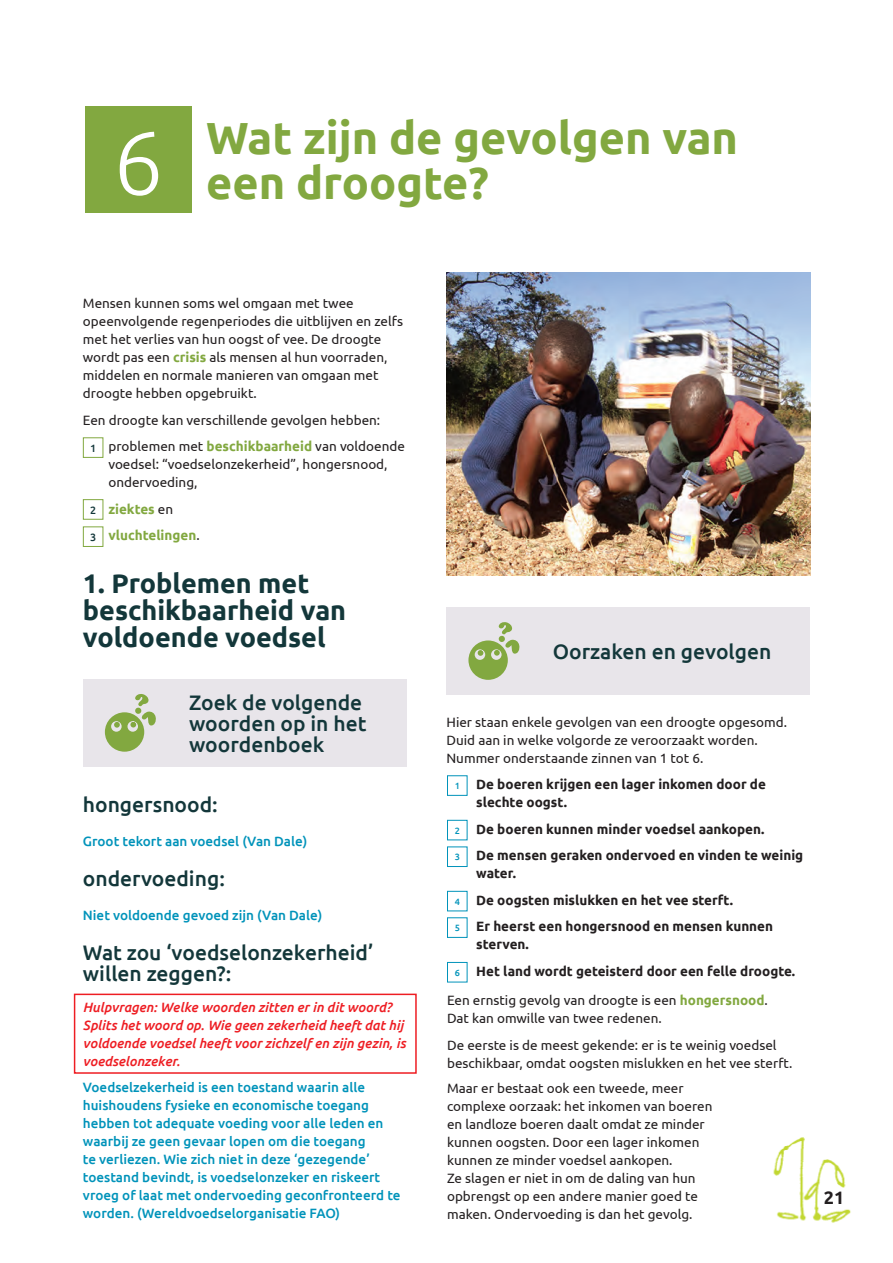
<style>
.page{position:relative;width:893px;height:1263px;background:#fff}
.page>*{position:absolute;margin:0;border:0;box-sizing:border-box;transform-origin:0 0}
.t1{font:300 90px "Ubuntu";color:#fff}
.Titel{font:700 45px/45px "Ubuntu";color:#82a840}
.Titel_2{font:700 27px/27px "Ubuntu";color:#13373a}
.Pictotekst{font:500 21px/21px "Ubuntu";color:#13373a}
.t2{font:700 18px "Ubuntu";color:#231f20}
.Body{font:13.5px/18px "Ubuntu";color:#231f20}
.Antwoordbody{font:500 13.5px/18px "Ubuntu";color:#0093ba}
.Body-2{font:700 13.5px/18px "Ubuntu";color:#231f20}
.Antwoordbody-2{font:italic 500 13.5px/18px "Ubuntu";color:#ee1d23}
.Body-3{font:700 13.5px "Ubuntu";color:#82a840}
.Pictotekst-2{font:500 10.65px "Ubuntu";color:#13373a}
.Antwoordbody-3{font:500 9.15px "Ubuntu";color:#0093ba}
.s1{font-weight:700;color:#82a840}
.s2{font-weight:400;color:#231f20}
</style>
<div class="page">
<div style="left:85px;top:106px;width:106px;height:107px;background:#82a840"></div>
<img style="left:446px;top:272px;width:364px;height:303px">
<div style="left:83px;top:437px;width:20px;height:21px;border:1px solid #82a840"></div>
<div style="left:83px;top:499px;width:20px;height:21px;border:1px solid #82a840"></div>
<div style="left:83px;top:526px;width:20px;height:21px;border:1px solid #82a840"></div>
<div style="left:83px;top:679px;width:323px;height:88px;background:#e8e5ea"></div>
<div style="left:446px;top:607px;width:364px;height:88px;background:#e8e5ea"></div>
<svg style="left:105px;top:694px;width:51px;height:58px"></svg>
<svg style="left:468px;top:622px;width:52px;height:58px"></svg>
<div style="left:447px;top:775px;width:20px;height:21px;border:1px solid #0093ba"></div>
<div style="left:447px;top:820px;width:20px;height:20px;border:1px solid #0093ba"></div>
<div style="left:447px;top:846px;width:20px;height:21px;border:1px solid #0093ba"></div>
<div style="left:447px;top:891px;width:20px;height:20px;border:1px solid #0093ba"></div>
<div style="left:447px;top:917px;width:20px;height:21px;border:1px solid #0093ba"></div>
<div style="left:447px;top:962px;width:20px;height:20px;border:1px solid #0093ba"></div>
<div style="left:74px;top:993px;width:343px;height:81px;border:2px solid #ee1d23"></div>
<img style="left:773px;top:1137px;width:78px;height:86px">
<p class="t1" style="left:113px;top:108px;width:52px">6</p>
<p class="Titel" style="left:206px;top:115px;width:533px">Wat zijn de gevolgen van een droogte?</p>
<p class="Body" style="left:83px;top:294px;width:322px">Mensen kunnen soms wel omgaan met twee opeenvolgende regenperiodes die uitblijven en zelfs met het verlies van hun oogst of vee. De droogte wordt pas een <span class="s1">crisis</span> als mensen al hun voorraden, middelen en normale manieren van omgaan met droogte hebben opgebruikt.</p>
<p class="Body" style="left:83px;top:410px;width:299px">Een droogte kan verschillende gevolgen hebben:</p>
<p class="Body" style="left:108px;top:437px;width:298px">problemen met <span class="s1">beschikbaarheid</span> van voldoende voedsel: “voedselonzekerheid”, hongersnood, ondervoeding,</p>
<p class="Body-3" style="left:108px;top:501px;width:66px">ziektes <span class="s2">en</span></p>
<p class="Body-3" style="left:108px;top:527px;width:93px">vluchtelingen<span class="s2">.</span></p>
<p class="Pictotekst-2" style="left:90px;top:441px;width:8px">1</p>
<p class="Pictotekst-2" style="left:90px;top:503px;width:8px">2</p>
<p class="Pictotekst-2" style="left:90px;top:530px;width:8px">3</p>
<p class="Titel_2" style="left:83px;top:569px;width:265px">1. Problemen met beschikbaarheid van voldoende voedsel</p>
<p class="Pictotekst" style="left:189px;top:691px;width:179px">Zoek de volgende woorden op in het woordenboek</p>
<p class="Pictotekst" style="left:83px;top:793px;width:136px">hongersnood:</p>
<p class="Antwoordbody" style="left:83px;top:832px;width:226px">Groot tekort aan voedsel (Van Dale)</p>
<p class="Pictotekst" style="left:83px;top:868px;width:144px">ondervoeding:</p>
<p class="Antwoordbody" style="left:83px;top:906px;width:241px">Niet voldoende gevoed zijn (Van Dale)</p>
<p class="Pictotekst" style="left:83px;top:942px;width:292px">Wat zou ‘voedselonzekerheid’ willen zeggen?:</p>
<p class="Antwoordbody-2" style="left:83px;top:997px;width:324px">Hulpvragen: Welke woorden zitten er in dit woord?<br>Splits het woord op. Wie geen zekerheid heeft dat hij voldoende voedsel heeft voor zichzelf en zijn gezin, is voedselonzeker.</p>
<p class="Antwoordbody" style="left:83px;top:1078px;width:319px">Voedselzekerheid is een toestand waarin alle huishoudens fysieke en economische toegang hebben tot adequate voeding voor alle leden en waarbij ze geen gevaar lopen om die toegang<br>te verliezen. Wie zich niet in deze ‘gezegende’ toestand bevindt, is voedselonzeker en riskeert vroeg of laat met ondervoeding geconfronteerd te worden. (Wereldvoedselorganisatie FAO)</p>
<p class="Pictotekst" style="left:553px;top:640px;width:220px">Oorzaken en gevolgen</p>
<p class="Body" style="left:446px;top:713px;width:342px">Hier staan enkele gevolgen van een droogte opgesomd.<br>Duid aan in welke volgorde ze veroorzaakt worden.<br>Nummer onderstaande zinnen van 1 tot 6.</p>
<p class="Antwoordbody-3" style="left:455px;top:780px;width:7px">1</p>
<p class="Antwoordbody-3" style="left:455px;top:824px;width:7px">2</p>
<p class="Antwoordbody-3" style="left:455px;top:851px;width:7px">3</p>
<p class="Antwoordbody-3" style="left:455px;top:896px;width:7px">4</p>
<p class="Antwoordbody-3" style="left:455px;top:922px;width:7px">5</p>
<p class="Antwoordbody-3" style="left:455px;top:967px;width:7px">6</p>
<p class="Body-2" style="left:476px;top:775px;width:291px">De boeren krijgen een lager inkomen door de slechte oogst.</p>
<p class="Body-2" style="left:476px;top:820px;width:290px">De boeren kunnen minder voedsel aankopen.</p>
<p class="Body-2" style="left:476px;top:846px;width:329px">De mensen geraken ondervoed en vinden te weinig water.</p>
<p class="Body-2" style="left:476px;top:891px;width:258px">De oogsten mislukken en het vee sterft.</p>
<p class="Body-2" style="left:476px;top:917px;width:298px">Er heerst een hongersnood en mensen kunnen sterven.</p>
<p class="Body-2" style="left:476px;top:962px;width:321px">Het land wordt geteisterd door een felle droogte.</p>
<p class="Body" style="left:447px;top:991px;width:322px">Een ernstig gevolg van droogte is een <span class="s1">hongersnood</span>.<br>Dat kan omwille van twee redenen.</p>
<p class="Body" style="left:447px;top:1036px;width:347px">De eerste is de meest gekende: er is te weinig voedsel beschikbaar, omdat oogsten mislukken en het vee sterft.</p>
<p class="Body" style="left:447px;top:1079px;width:267px">Maar er bestaat ook een tweede, meer complexe oorzaak: het inkomen van boeren en landloze boeren daalt omdat ze minder kunnen oogsten. Door een lager inkomen kunnen ze minder voedsel aankopen.<br>Ze slagen er niet in om de daling van hun opbrengst op een andere manier goed te maken. Ondervoeding is dan het gevolg.</p>
<h3 class="t2" style="left:824px;top:1187px;width:22px">21</h3>
</div>
